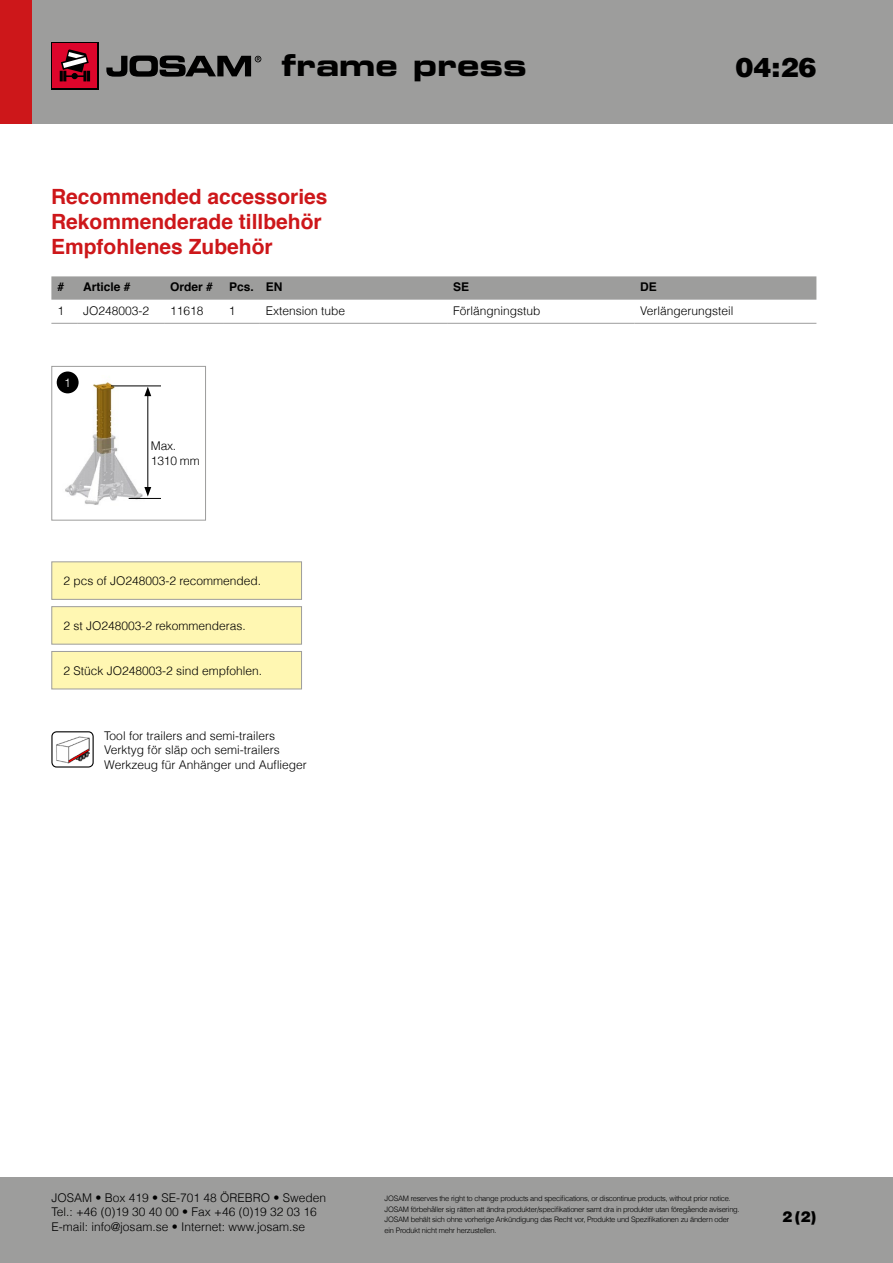
<style>
.page{position:relative;width:893px;height:1263px;background:#fff}
.page>*{position:absolute;margin:0;border:0;box-sizing:border-box;transform-origin:0 0}
.t1{font:30px "Eurostile Bold Extended Two";color:#000}
.t2{font:900 27px "Helvetica";color:#000}
.t3{font:700 21px/25.2px "Helvetica";color:#cd171a}
.t4{font:900 15px "Helvetica";color:#000}
.t5{font:300 12px/14.4px "Helvetica";color:#000}
.t6{font:700 12px "Helvetica";color:#000}
.t7{font:300 12px "Helvetica";color:#fff}
.t8{font:300 7.5px/10.5px "Helvetica";letter-spacing:-.03em;color:#000}
</style>
<div class="page">
<div style="left:0;top:1178px;width:893px;height:85px;background:#9d9d9c"></div>
<div style="left:0;top:0;width:893px;height:123px;background:#9d9d9c"></div>
<div style="left:0;top:0;width:32px;height:123px;background:#cd171a"></div>
<div style="left:51px;top:42px;width:48px;height:48px;background:linear-gradient(to right,#000,#000)"></div>
<div style="left:53px;top:43px;width:44px;height:45px;background:#dd052b"></div>
<svg style="left:60px;top:49px;width:30px;height:32px"></svg>
<svg style="left:106px;top:56px;width:155px;height:21px"></svg>
<svg style="left:51px;top:276px;width:765px;height:24px;background:#a0a09f"></svg>
<svg style="left:51px;top:323px;width:26px;height:1px"></svg>
<hr style="left:77px;top:323px;width:87px;height:1px;background:#9d9d9c">
<hr style="left:164px;top:323px;width:59px;height:1px;background:#9d9d9c">
<hr style="left:223px;top:323px;width:37px;height:1px;background:#9d9d9c">
<hr style="left:260px;top:323px;width:187px;height:1px;background:#9d9d9c">
<hr style="left:447px;top:323px;width:187px;height:1px;background:#9d9d9c">
<hr style="left:634px;top:323px;width:182px;height:1px;background:#9d9d9c">
<div style="left:51px;top:561px;width:251px;height:39px;background:#fff7b2;border:1px solid #9d9d9c"></div>
<div style="left:51px;top:606px;width:251px;height:38px;background:#fff7b2;border:1px solid #9d9d9c"></div>
<div style="left:51px;top:651px;width:251px;height:38px;background:#fff7b2;border:1px solid #9d9d9c"></div>
<img style="left:56px;top:736px;width:34px;height:28px">
<div style="left:51px;top:731px;width:43px;height:36px;border:1px solid #000;border-radius:5px"></div>
<svg style="left:51px;top:366px;width:155px;height:155px"></svg>
<hr style="left:129px;top:498px;width:32px;height:1px;background:#000">
<h1 class="t1" style="left:281px;top:45px;width:247px">frame press</h1>
<h2 class="t2" style="left:735px;top:50px;width:83px">04:26</h2>
<h3 class="t3" style="left:51px;top:184px;width:278px">Recommended accessories<br>Rekommenderade tillbehör<br>Empfohlenes Zubehör</h3>
<p class="t6" style="left:57px;top:277px;width:8px">#</p>
<p class="t6" style="left:83px;top:277px;width:49px">Article #</p>
<p class="t6" style="left:170px;top:277px;width:44px">Order #</p>
<p class="t6" style="left:229px;top:277px;width:55px">Pcs. EN</p>
<p class="t6" style="left:453px;top:277px;width:18px">SE</p>
<p class="t6" style="left:640px;top:277px;width:18px">DE</p>
<p class="t5" style="left:57px;top:304px;width:8px">1</p>
<p class="t5" style="left:83px;top:304px;width:68px">JO248003-2</p>
<p class="t5" style="left:170px;top:304px;width:35px">11618</p>
<p class="t5" style="left:229px;top:304px;width:8px">1</p>
<p class="t5" style="left:266px;top:304px;width:81px">Extension tube</p>
<p class="t5" style="left:453px;top:304px;width:89px">Förlängningstub</p>
<p class="t5" style="left:640px;top:304px;width:95px">Verlängerungsteil</p>
<p class="t7" style="left:64px;top:375px;width:8px">1</p>
<p class="t5" style="left:151px;top:439px;width:50px">Max.<br>1310 mm</p>
<p class="t5" style="left:63px;top:574px;width:199px">2 pcs of JO248003-2 recommended.</p>
<p class="t5" style="left:63px;top:618px;width:184px">2 st JO248003-2 rekommenderas.</p>
<p class="t5" style="left:63px;top:663px;width:200px">2 Stück JO248003-2 sind empfohlen.</p>
<p class="t5" style="left:104px;top:728px;width:204px">Tool for trailers and semi-trailers<br>Verktyg för släp och semi-trailers<br>Werkzeug für Anhänger und Auflieger</p>
<p class="t5" style="left:51px;top:1190px;width:276px">JOSAM • Box 419 • SE-701 48 ÖREBRO • Sweden<br>Tel.: +46 (0)19 30 40 00 • Fax +46 (0)19 32 03 16<br>E-mail: info@josam.se • Internet: www.josam.se</p>
<p class="t8" style="left:385px;top:1193px;width:357px">JOSAM reserves the right to change products and specifications, or discontinue products, without prior notice.<br>JOSAM förbehåller sig rätten att ändra produkter/specifikationer samt dra in produkter utan föregående avisering.<br>JOSAM behält sich ohne vorherige Ankündigung das Recht vor, Produkte und Spezifikationen zu ändern oder ein Produkt nicht mehr herzustellen.</p>
<p class="t4" style="left:782px;top:1207px;width:36px">2 (2)</p>
</div>
